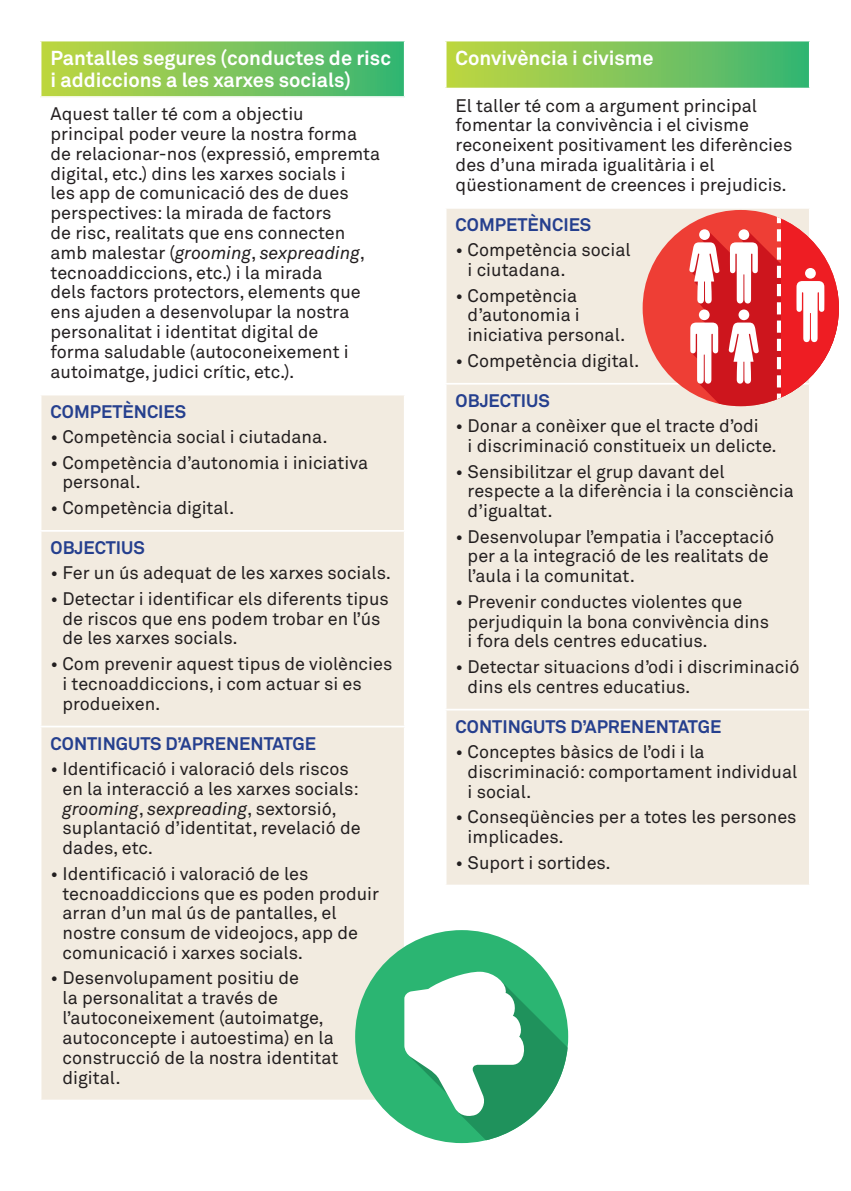
<style>
.page{position:relative;width:851px;height:1191px;background:#fff}
.page>*{position:absolute;margin:0;border:0;box-sizing:border-box;transform-origin:0 0}
.titol01{font:700 20px/22px "Akkurat";color:#fff}
.taulaBullet{font:18px/19.8px "Akkurat";color:#231f20}
.texto00{font:18px/19.8px "Akkurat";color:#231f20}
.taula_titol02{font:700 18px "Akkurat";color:#253f8e}
.s1{font-style:italic}
</style>
<div class="page">
<div style="left:41px;top:41px;width:363px;height:56px;background:linear-gradient(to right,#c3d641,#3ab574)"></div>
<div style="left:41px;top:395px;width:363px;height:704px;background:#f2ebe0"></div>
<hr style="left:40px;top:530px;width:365px;height:2px;background:#fff">
<hr style="left:40px;top:725px;width:365px;height:2px;background:#fff">
<hr style="left:40px;top:96px;width:365px;height:2px;background:#fff">
<svg style="left:446px;top:41px;width:362px;height:47px;background:#81c65d"></svg>
<div style="left:446px;top:209px;width:362px;height:675px;background:#f2ebe0"></div>
<hr style="left:444px;top:383px;width:366px;height:1px;background:#fff">
<hr style="left:444px;top:709px;width:366px;height:1px;background:#fff">
<div style="left:355px;top:930px;width:213px;height:213px;background:#2bb572;border-radius:50%"></div>
<svg style="left:404px;top:971px;width:164px;height:169px"></svg>
<div style="left:642px;top:210px;width:196px;height:196px;background:#ee3e35;border-radius:50%"></div>
<svg style="left:689px;top:210px;width:149px;height:200px"></svg>
<p class="titol01" style="left:51px;top:47px;width:342px">Pantalles segures (conductes de risc i addiccions a les xarxes socials)</p>
<p class="texto00" style="left:51px;top:104px;width:331px">Aquest taller té com a objectiu principal poder veure la nostra forma de relacionar-nos (expressió, empremta digital, etc.) dins les xarxes socials i<br>les app de comunicació des de dues perspectives: la mirada de factors<br>de risc, realitats que ens connecten amb malestar (<span class="s1">grooming</span>, <span class="s1">sexpreading</span>, tecnoaddiccions, etc.) i la mirada<br>dels factors protectors, elements que ens ajuden a desenvolupar la nostra personalitat i identitat digital de<br>forma saludable (autoconeixement i autoimatge, judici crític, etc.).</p>
<p class="taula_titol02" style="left:51px;top:400px;width:137px">COMPETÈNCIES</p>
<p class="taulaBullet" style="left:51px;top:427px;width:278px">• Competència social i ciutadana.</p>
<p class="taulaBullet" style="left:63px;top:453px;width:307px;text-indent:-12px">• Competència d’autonomia i iniciativa personal.</p>
<p class="taulaBullet" style="left:51px;top:498px;width:185px">• Competència digital.</p>
<p class="taula_titol02" style="left:51px;top:536px;width:96px">OBJECTIUS</p>
<p class="taulaBullet" style="left:51px;top:563px;width:342px">• Fer un ús adequat de les xarxes socials.</p>
<p class="taulaBullet" style="left:63px;top:589px;width:328px;text-indent:-12px">• Detectar i identificar els diferents tipus de riscos que ens podem trobar en l’ús de les xarxes socials.</p>
<p class="taulaBullet" style="left:63px;top:654px;width:331px;text-indent:-12px">• Com prevenir aquest tipus de violències i tecnoaddiccions, i com actuar si es produeixen.</p>
<p class="taula_titol02" style="left:51px;top:732px;width:267px">CONTINGUTS D’APRENENTATGE</p>
<p class="taulaBullet" style="left:63px;top:759px;width:299px;text-indent:-12px">• Identificació i valoració dels riscos en la interacció a les xarxes socials: <span class="s1">grooming</span>, <span class="s1">sexpreading</span>, sextorsió, suplantació d’identitat, revelació de dades, etc.</p>
<p class="taulaBullet" style="left:63px;top:864px;width:318px;text-indent:-12px">• Identificació i valoració de les tecnoaddiccions que es poden produir arran d’un mal ús de pantalles, el nostre consum de videojocs, app de comunicació i xarxes socials.</p>
<p class="taulaBullet" style="left:63px;top:968px;width:277px;text-indent:-12px">• Desenvolupament positiu de<br>la personalitat a través de l’autoconeixement (autoimatge, autoconcepte i autoestima) en la construcció de la nostra identitat digital.</p>
<p class="titol01" style="left:455px;top:47px;width:199px">Convivència i civisme</p>
<p class="texto00" style="left:455px;top:96px;width:338px">El taller té com a argument principal fomentar la convivència i el civisme reconeixent positivament les diferències des d’una mirada igualitària i el qüestionament de creences i prejudicis.</p>
<p class="taula_titol02" style="left:455px;top:213px;width:137px">COMPETÈNCIES</p>
<p class="taulaBullet" style="left:467px;top:241px;width:164px;text-indent:-12px">• Competència social i ciutadana.</p>
<p class="taulaBullet" style="left:467px;top:286px;width:159px;text-indent:-12px">• Competència d’autonomia i iniciativa personal.</p>
<p class="taulaBullet" style="left:455px;top:351px;width:185px">• Competència digital.</p>
<p class="taula_titol02" style="left:455px;top:389px;width:96px">OBJECTIUS</p>
<p class="taulaBullet" style="left:467px;top:416px;width:311px;text-indent:-12px">• Donar a conèixer que el tracte d’odi<br>i discriminació constitueix un delicte.</p>
<p class="taulaBullet" style="left:467px;top:462px;width:328px;text-indent:-12px">• Sensibilitzar el grup davant del respecte a la diferència i la consciència d’igualtat.</p>
<p class="taulaBullet" style="left:467px;top:527px;width:308px;text-indent:-12px">• Desenvolupar l’empatia i l’acceptació per a la integració de les realitats de l’aula i la comunitat.</p>
<p class="taulaBullet" style="left:467px;top:592px;width:303px;text-indent:-12px">• Prevenir conductes violentes que perjudiquin la bona convivència dins i fora dels centres educatius.</p>
<p class="taulaBullet" style="left:467px;top:657px;width:333px;text-indent:-12px">• Detectar situacions d’odi i discriminació dins els centres educatius.</p>
<p class="taula_titol02" style="left:455px;top:715px;width:267px">CONTINGUTS D’APRENENTATGE</p>
<p class="taulaBullet" style="left:467px;top:742px;width:331px;text-indent:-12px">• Conceptes bàsics de l’odi i la discriminació: comportament individual i social.</p>
<p class="taulaBullet" style="left:467px;top:807px;width:330px;text-indent:-12px">• Conseqüències per a totes les persones implicades.</p>
<p class="taulaBullet" style="left:455px;top:852px;width:157px">• Suport i sortides.</p>
</div>
